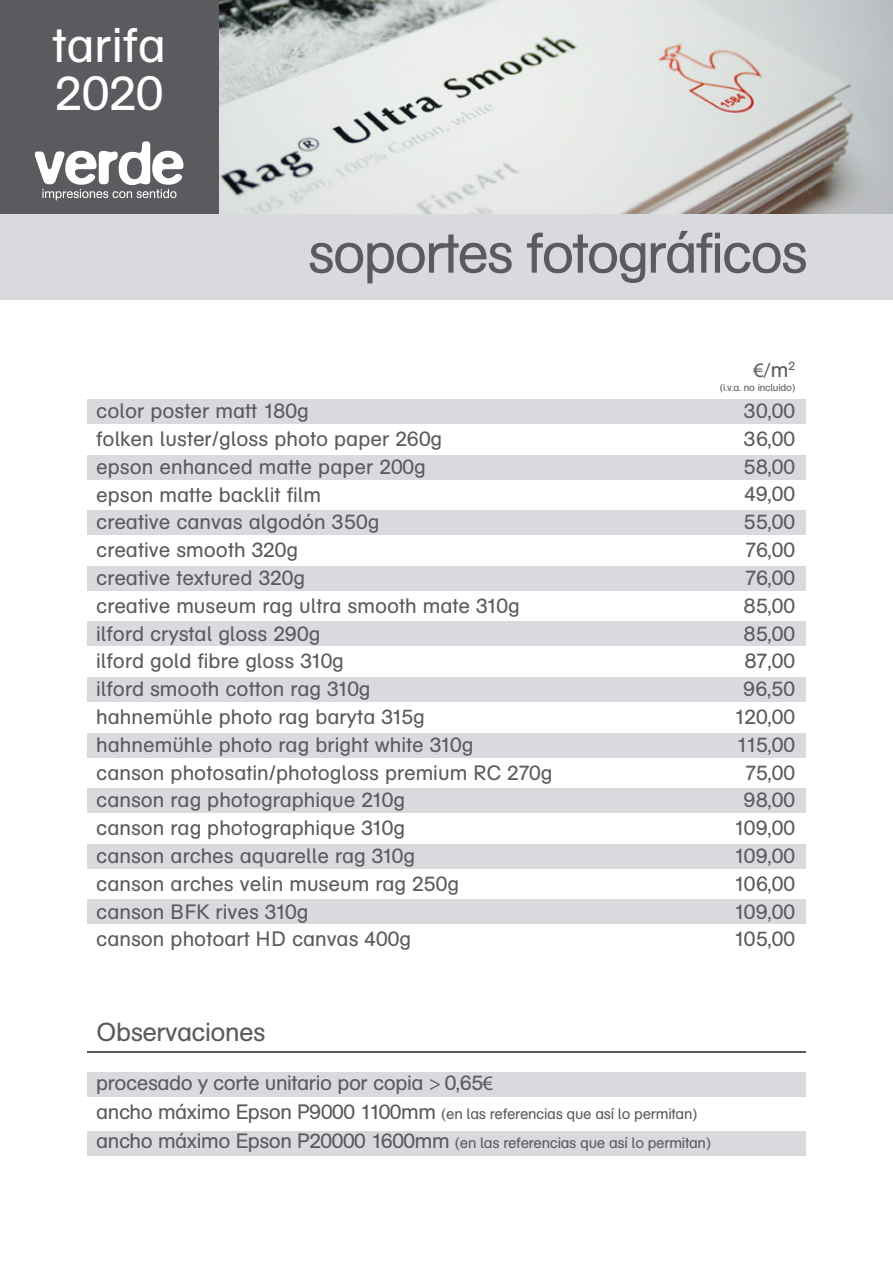
<style>
.page{position:relative;width:893px;height:1263px;background:#fff}
.page>*{position:absolute;margin:0;border:0;box-sizing:border-box;transform-origin:0 0}
.t1{font:364.95px "AG Schulbuch BQ";color:#5b5b5f}
.t2{font:56.7px "AG Schulbuch BQ";letter-spacing:-.04em;color:#5b5b5f}
.t3{font:48.15px/47.8px "AG Schulbuch BQ";color:#fff}
.t4{font:25.8px "AG Schulbuch BQ";letter-spacing:-.02em;color:#5b5b5f}
.t5{font:20.7px/27.8px "AG Schulbuch BQ";color:#5b5b5f}
.t6{font:20.7px "AG Schulbuch BQ";letter-spacing:-.02em;color:#5b5b5f}
.t7{font:20.7px "Myriad Pro";color:#5b5b5f}
.t8{font:15px/28.8px "AG Schulbuch BQ";letter-spacing:-.02em;color:#5b5b5f}
.t9{font:10.05px "AG Schulbuch BQ";letter-spacing:-.02em;color:#5b5b5f}
.s1{font-family:"AG Schulbuch BQ"}
.s2{font-family:"Myriad Pro"}
.s3{font-size:20.7px}
</style>
<div class="page">
<img style="left:218px;top:0;width:675px;height:215px">
<div style="left:0;top:0;width:218px;height:221px;background:#5b5b5f"></div>
<div style="left:0;top:215px;width:893px;height:85px;background:#d8dade"></div>
<svg style="left:35px;top:141px;width:149px;height:59px"></svg>
<div style="left:87px;top:399px;width:719px;height:25px;background:#d8dade"></div>
<div style="left:87px;top:455px;width:719px;height:24px;background:#d8dade"></div>
<div style="left:87px;top:510px;width:719px;height:25px;background:#d8dade"></div>
<div style="left:87px;top:566px;width:719px;height:25px;background:#d8dade"></div>
<div style="left:87px;top:622px;width:719px;height:24px;background:#d8dade"></div>
<div style="left:87px;top:677px;width:719px;height:25px;background:#d8dade"></div>
<div style="left:87px;top:733px;width:719px;height:24px;background:#d8dade"></div>
<div style="left:87px;top:788px;width:719px;height:25px;background:#d8dade"></div>
<div style="left:87px;top:844px;width:719px;height:25px;background:#d8dade"></div>
<div style="left:87px;top:900px;width:719px;height:24px;background:#d8dade"></div>
<div style="left:87px;top:1072px;width:719px;height:24px;background:#d8dade"></div>
<hr style="left:87px;top:1051px;width:719px;height:1px;background:#5b5b5f">
<div style="left:87px;top:1131px;width:719px;height:24px;background:#d8dade"></div>
<h3 class="t3" style="left:52px;top:22px;width:115px">tarifa<br>2020</h3>
<h2 class="t2" style="left:308px;top:221px;width:502px">soportes fotográficos</h2>
<p class="t7" style="left:753px;top:359px;width:44px">€/<span class="s1">m</span><sup>2</sup></p>
<p class="t9" style="left:720px;top:382px;width:77px">(i.v.a. no incluido)</p>
<p class="t5" style="left:96px;top:397px;width:458px">color poster matt 180g<br>folken luster/gloss photo paper 260g<br>epson enhanced matte paper 200g<br>epson matte backlit film<br>creative canvas algodón 350g<br>creative smooth 320g<br>creative textured 320g<br>creative museum rag ultra smooth mate 310g ilford crystal gloss 290g<br>ilford gold fibre gloss 310g<br>ilford smooth cotton rag 310g<br>hahnemühle photo rag baryta 315g<br>hahnemühle photo rag bright white 310g<br>canson photosatin/photogloss premium RC 270g canson rag photographique 210g<br>canson rag photographique 310g<br>canson arches aquarelle rag 310g<br>canson arches velin museum rag 250g<br>canson BFK rives 310g<br>canson photoart HD canvas 400g</p>
<p class="t5" style="left:734px;top:397px;width:63px;text-align:center">30,00<br>36,00<br>58,00<br>49,00<br>55,00<br>76,00<br>76,00<br>85,00<br>85,00<br>87,00<br>96,50<br>120,00<br>115,00<br>75,00<br>98,00<br>109,00<br>109,00<br>106,00<br>109,00<br>105,00</p>
<h1 class="t1" style="left:54px;top:693px;width:131px">r</h1>
<p class="t4" style="left:96px;top:1018px;width:171px">Observaciones</p>
<p class="t6" style="left:96px;top:1071px;width:399px">procesado y corte unitario por copia <span class="s2">&gt;</span> 0,65<span class="s2">€</span></p>
<p class="t8" style="left:96px;top:1100px;width:616px"><span class="s3">ancho máximo Epson P9000 1100mm</span> (en las referencias que así lo permitan) <span class="s3">ancho máximo Epson P20000 1600mm</span> (en las referencias que así lo permitan)</p>
</div>
